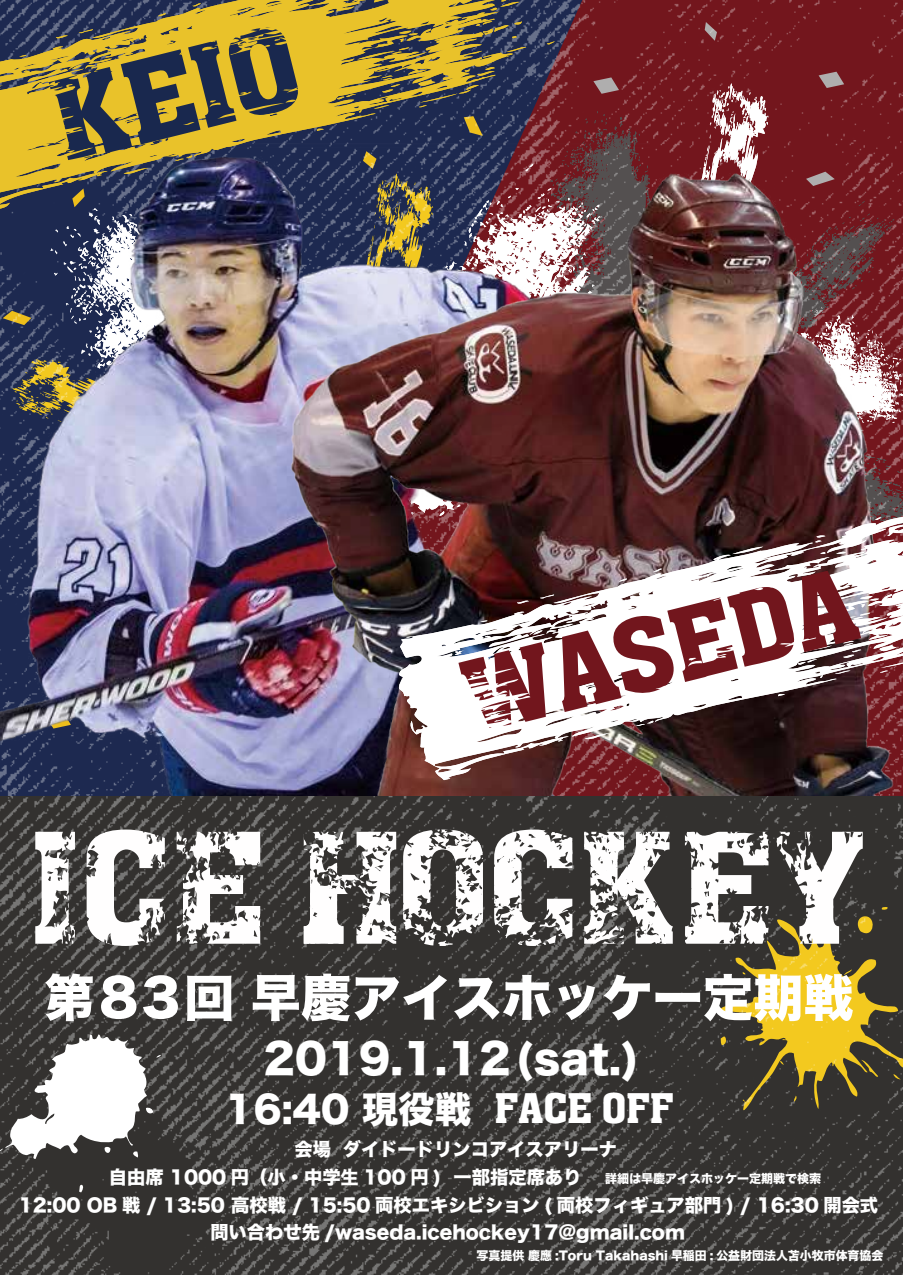
<style>
.page{position:relative;width:903px;height:1275px;background:#fff}
.page>*{position:absolute;margin:0;border:0;box-sizing:border-box;transform-origin:0 0}
.t1{font:50.23px "Hira Kaku Std W8";color:#fff}
.t2{font:41.12px "Hira Kaku Std W8";color:#fff}
.t3{font:36.57px "Hira Kaku Std W8";color:#fff}
.t4{font:18.2px "Hira Kaku Std W8";color:#fff}
.t5{font:12.08px "Hira Kaku Std W8";color:#fff}
.t6{font:11.9px "Hira Kaku Std W8";color:#fff}
.s1{font-family:"aka Chen";font-size:42.7px}
</style>
<div class="page">
<img style="left:555px;top:0;width:348px;height:499px">
<img style="left:0;top:144px;width:649px;height:653px">
<img style="left:291px;top:173px;width:608px;height:623px">
<svg style="left:0;top:0;width:555px;height:215px;background:#48394e"></svg>
<svg style="left:0;top:0;width:510px;height:195px;background:#736a46"></svg>
<svg style="left:49px;top:28px;width:252px;height:134px;background:#85773d"></svg>
<svg style="left:398px;top:499px;width:505px;height:72px;background:#613d3e"></svg>
<img style="left:398px;top:522px;width:478px;height:258px">
<svg style="left:554px;top:571px;width:349px;height:226px"></svg>
<img style="left:0;top:797px;width:903px;height:478px">
<h1 class="t1" style="left:44px;top:970px;width:811px">第83回 早慶アイスホッケー定期戦</h1>
<h2 class="t2" style="left:263px;top:1035px;width:378px">2019.1.12(sat.)</h2>
<h3 class="t3" style="left:225px;top:1089px;width:449px">16:40 現役戦 <span class="s1">FACE OFF</span></h3>
<p class="t4" style="left:294px;top:1139px;width:324px">会場 ダイドードリンコアイスアリーナ</p>
<p class="t4" style="left:109px;top:1167px;width:474px">自由席 1000 円（小・中学生 100 円 ) 一部指定席あり</p>
<p class="t4" style="left:19px;top:1195px;width:861px">12:00 OB 戦 / 13:50 高校戦 / 15:50 両校エキシビション ( 両校フィギュア部門 ) / 16:30 開会式</p>
<p class="t6" style="left:477px;top:1249px;width:408px">写真提供 慶應 :Toru Takahashi 早稲田 : 公益財団法人苫小牧市体育協会</p>
<p class="t5" style="left:605px;top:1171px;width:218px">詳細は早慶アイスホッケー定期戦で検索</p>
<p class="t4" style="left:210px;top:1222px;width:476px">問い合わせ先 /waseda.icehockey17@gmail.com</p>
</div>
